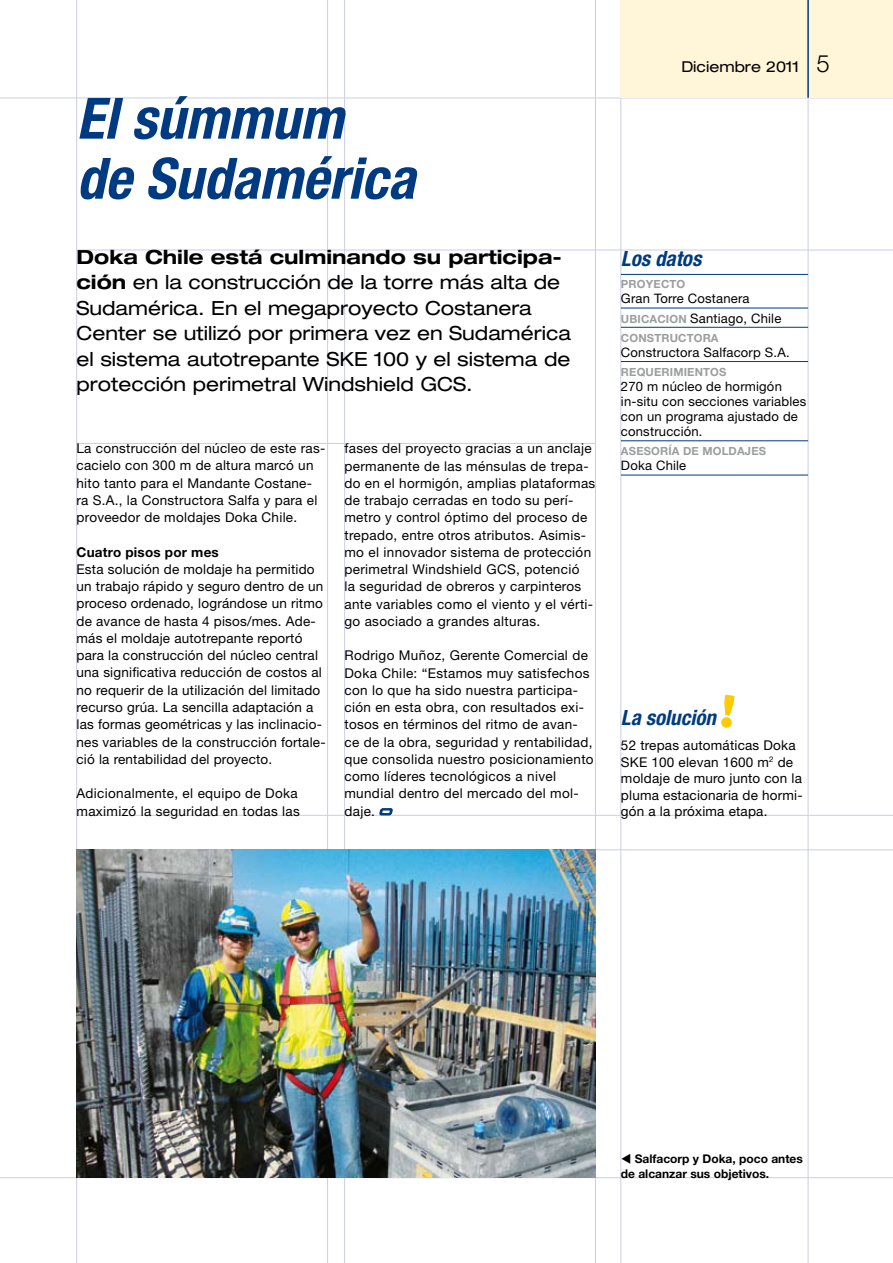
<style>
.page{position:relative;width:893px;height:1263px;background:#fff}
.page>*{position:absolute;margin:0;border:0;box-sizing:border-box;transform-origin:0 0}
.t1{font:italic 700 condensed 57px/60px "Helvetica Neue LT Pro";color:#003a80}
.t2{font:italic 700 condensed 21px "Helvetica Neue LT Pro";color:#003a80}
.t3{font:italic 700 condensed 21px "Helvetica Neue LT Std";color:#003a80}
.t4{font:expanded 19.5px/25.5px "Helvetica Neue LT Pro";color:#000}
.t5{font:expanded 15px "Helvetica Neue LT Pro";color:#000}
.t6{font:13.5px/17.2px "Helvetica Neue LT Pro";letter-spacing:.02em;color:#000}
.t7{font:700 13.5px "Helvetica Neue LT Pro";letter-spacing:.015em;color:#000}
.t8{font:13.05px/15px "Helvetica Neue LT Std";letter-spacing:.015em;color:#000}
.t9{font:700 12px/15px "Helvetica Neue LT Pro";color:#000}
.t10{font:700 11.25px "Helvetica Neue LT Std";letter-spacing:.015em;color:#9b9d9e}
.s1{font-weight:700}
.s2{font-weight:300;font-stretch:normal;font-size:24px}
.s3{font-weight:700;font-size:11.25px;color:#9b9d9e}
</style>
<div class="page">
<hr style="left:76px;top:0;width:1px;height:1263px;background:#cccee3">
<hr style="left:808px;top:0;width:1px;height:1263px;background:#cccee3">
<hr style="left:327px;top:0;width:1px;height:1263px;background:#cccee3">
<hr style="left:344px;top:0;width:1px;height:1263px;background:#cccee3">
<hr style="left:595px;top:0;width:1px;height:1263px;background:#cccee3">
<hr style="left:621px;top:0;width:1px;height:1263px;background:#cccee3">
<hr style="left:0;top:1177px;width:893px;height:1px;background:#cccee3">
<hr style="left:0;top:98px;width:893px;height:1px;background:#cccee3">
<hr style="left:77px;top:250px;width:816px;height:1px;background:#cccee3">
<hr style="left:77px;top:815px;width:816px;height:1px;background:#cccee3">
<hr style="left:77px;top:849px;width:816px;height:1px;background:#cccee3">
<hr style="left:77px;top:443px;width:518px;height:1px;background:#cccee3">
<div style="left:621px;top:0;width:272px;height:98px;background:#fff5d8"></div>
<hr style="left:807px;top:0;width:2px;height:98px;background:#003a80">
<svg style="left:379px;top:808px;width:14px;height:7px"></svg>
<img style="left:77px;top:850px;width:518px;height:328px">
<hr style="left:621px;top:274px;width:187px;height:1px;background:#003a80">
<hr style="left:621px;top:308px;width:187px;height:1px;background:#003a80">
<hr style="left:621px;top:327px;width:187px;height:1px;background:#003a80">
<hr style="left:621px;top:361px;width:187px;height:1px;background:#003a80">
<hr style="left:621px;top:440px;width:187px;height:1px;background:#003a80">
<hr style="left:621px;top:475px;width:187px;height:1px;background:#003a80">
<svg style="left:724px;top:695px;width:11px;height:21px"></svg>
<div style="left:721px;top:717px;width:11px;height:11px;background:#ffcb00;border-radius:50%"></div>
<h1 class="t1" style="left:77px;top:89px;width:340px">El súmmum<br>de Sudamérica</h1>
<p class="t4" style="left:77px;top:243px;width:496px"><span class="s1">Doka Chile está culminando su participa&shy;ción</span> en la construcción de la torre más alta de Sudamérica. En el megaproyecto Costanera Center se utilizó por primera vez en Sudamérica el sistema autotrepante SKE 100 y el sistema de protección perimetral Windshield GCS.</p>
<p class="t6" style="left:77px;top:439px;width:250px">La construcción del núcleo de este ras&shy;cacielo con 300 m de altura marcó un hito tanto para el Mandante Costane&shy;ra S.A., la Constructora Salfa y para el proveedor de moldajes Doka Chile.</p>
<p class="t7" style="left:77px;top:543px;width:144px">Cuatro pisos por mes</p>
<p class="t6" style="left:77px;top:560px;width:251px">Esta solución de moldaje ha permitido un trabajo rápido y seguro dentro de un proceso ordenado, lográndose un ritmo de avance de hasta 4 pisos/mes. Ade&shy;más el moldaje autotrepante reportó para la construcción del núcleo central una significativa reducción de costos al no requerir de la utilización del limitado recurso grúa. La sencilla adaptación a las formas geométricas y las inclinacio&shy;nes variables de la construcción fortale&shy;ció la rentabilidad del proyecto.</p>
<p class="t6" style="left:77px;top:784px;width:225px">Adicionalmente, el equipo de Doka maximizó la seguridad en todas las</p>
<p class="t6" style="left:344px;top:439px;width:252px">fases del proyecto gracias a un anclaje permanente de las ménsulas de trepa&shy;do en el hormigón, amplias plataformas de trabajo cerradas en todo su perí&shy;metro y control óptimo del proceso de trepado, entre otros atributos. Asimis&shy;mo el innovador sistema de protección perimetral Windshield GCS, potenció<br>la seguridad de obreros y carpinteros ante variables como el viento y el vérti&shy;go asociado a grandes alturas.</p>
<p class="t6" style="left:344px;top:646px;width:251px">Rodrigo Muñoz, Gerente Comercial de Doka Chile: “Estamos muy satisfechos con lo que ha sido nuestra participa&shy;ción en esta obra, con resultados exi&shy;tosos en términos del ritmo de avan&shy;ce de la obra, seguridad y rentabilidad, que consolida nuestro posicionamiento como líderes tecnológicos a nivel mundial dentro del mercado del mol&shy;daje.</p>
<p class="t5" style="left:681px;top:57px;width:150px">Diciembre 2011 <span class="s2">5</span></p>
<h2 class="t3" style="left:621px;top:246px;width:82px">Los datos</h2>
<p class="t10" style="left:621px;top:277px;width:66px">PROYECTO</p>
<p class="t8" style="left:621px;top:289px;width:162px;line-height:19.2px">Gran Torre Costanera<br><span class="s3">UBICACION</span> Santiago, Chile</p>
<p class="t10" style="left:621px;top:331px;width:99px">CONSTRUCTORA</p>
<p class="t8" style="left:621px;top:345px;width:170px">Constructora Salfacorp S.A.</p>
<p class="t10" style="left:621px;top:365px;width:107px">REQUERIMIENTOS</p>
<p class="t8" style="left:621px;top:379px;width:187px">270 m núcleo de hormigón in-situ con secciones variables con un programa ajustado de construcción.</p>
<p class="t10" style="left:621px;top:444px;width:147px">ASESORÍA DE MOLDAJES</p>
<p class="t8" style="left:621px;top:458px;width:67px">Doka Chile</p>
<h2 class="t2" style="left:621px;top:705px;width:97px">La solución</h2>
<p class="t6" style="left:621px;top:737px;width:183px;line-height:16.5px">52 trepas automáticas Doka<br>SKE 100 elevan 1600 m<sup>2</sup> de moldaje de muro junto con la pluma estacionaria de hormi&shy;gón a la próxima etapa.</p>
<p class="t9" style="left:621px;top:1150px;width:184px">▼ Salfacorp y Doka, poco antes de alcanzar sus objetivos.</p>
</div>
